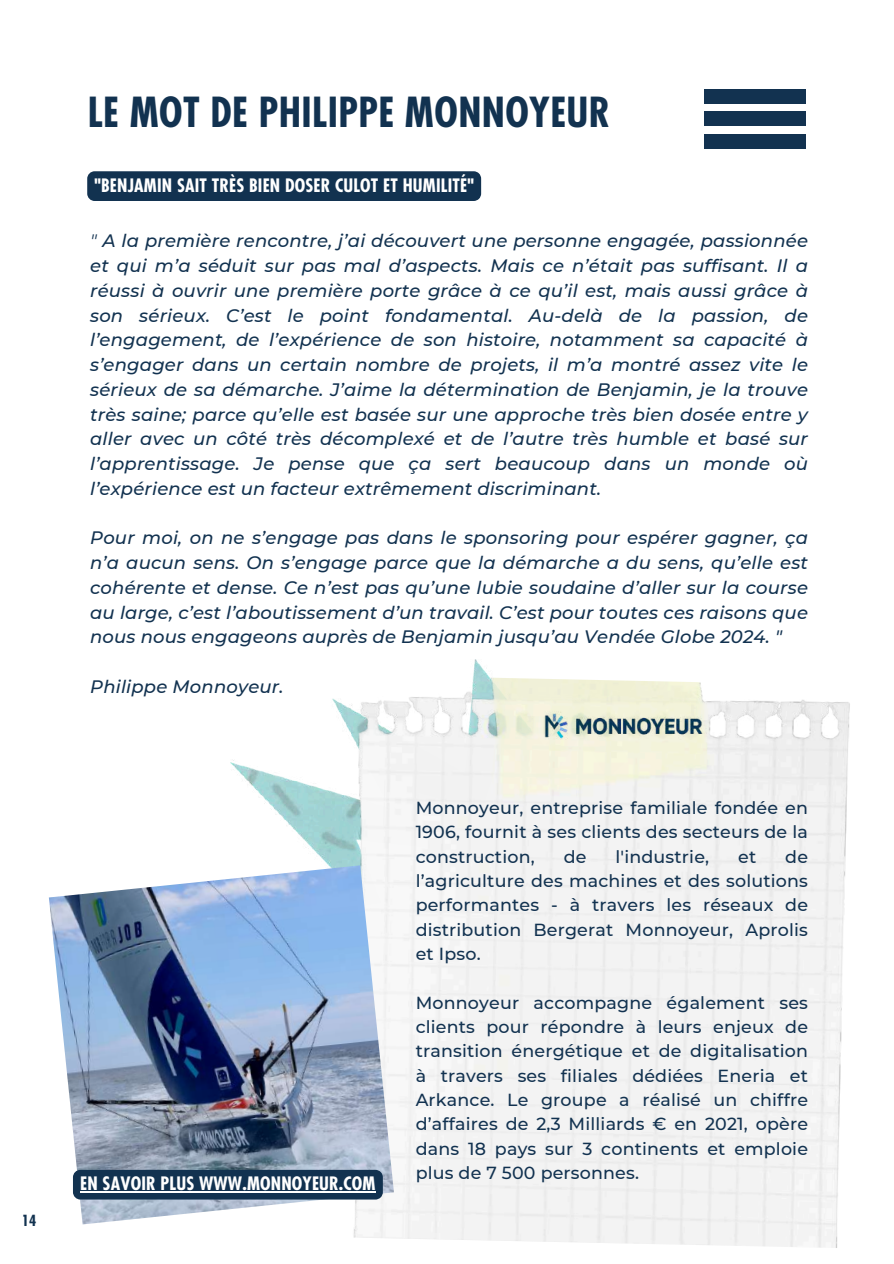
<style>
.page{position:relative;width:894px;height:1264px;background:#fff}
.page>*{position:absolute;margin:0;border:0;box-sizing:border-box;transform-origin:0 0}
.t1{font:700 condensed 40.35px "Futura";letter-spacing:.01em;color:#123250}
.t2{font:italic 500 18px/24.8px "Montserrat";letter-spacing:.01em;color:#123250;text-align:justify}
.t3{font:700 condensed 18px "Futura";letter-spacing:.01em;color:#fff}
.t4{font:500 17.4px/24.3px "Montserrat";letter-spacing:.01em;color:#123250;text-align:justify}
.t5{font:700 condensed 15px "Futura";color:#123250}
.s1{font-weight:400}
</style>
<div class="page">
<div style="left:704px;top:111px;width:101px;height:15px;background:#123250"></div>
<div style="left:704px;top:134px;width:101px;height:15px;background:#123250"></div>
<div style="left:704px;top:89px;width:101px;height:14px;background:#123250"></div>
<img style="left:231px;top:659px;width:257px;height:206px">
<img style="left:347px;top:675px;width:503px;height:573px">
<img style="left:49px;top:865px;width:345px;height:359px">
<img style="left:540px;top:705px;width:167px;height:41px">
<div style="left:87px;top:171px;width:394px;height:30px;background:#123250"></div>
<svg style="left:73px;top:1169px;width:310px;height:30px"></svg>
<hr style="left:80px;top:1191px;width:295px;height:1px;background:#fff">
<p class="t5" style="left:22px;top:1210px;width:16px">14</p>
<h1 class="t1" style="left:88px;top:86px;width:524px">LE MOT DE PHILIPPE MONNOYEUR</h1>
<p class="t3" style="left:94px;top:173px;width:381px">"BENJAMIN SAIT TRÈS BIEN DOSER CULOT ET HUMILITÉ"</p>
<p class="t2" style="left:90px;top:228px;width:719px"><span class="s1">"</span> A la première rencontre, j’ai découvert une personne engagée, passionnée et qui m’a séduit sur pas mal d’aspects. Mais ce n’était pas suffisant. Il a réussi à ouvrir une première porte grâce à ce qu’il est, mais aussi grâce à son sérieux. C’est le point fondamental. Au-delà de la passion, de l’engagement, de l’expérience de son histoire, notamment sa capacité à s’engager dans un certain nombre de projets, il m’a montré assez vite le sérieux de sa démarche. J’aime la détermination de Benjamin, je la trouve très saine; parce qu’elle est basée sur une approche très bien dosée entre y aller avec un côté très décomplexé et de l’autre très humble et basé sur l’apprentissage. Je pense que ça sert beaucoup dans un monde où l’expérience est un facteur extrêmement discriminant.</p>
<p class="t2" style="left:90px;top:525px;width:719px">Pour moi, on ne s’engage pas dans le sponsoring pour espérer gagner, ça n’a aucun sens. On s’engage parce que la démarche a du sens, qu’elle est cohérente et dense. Ce n’est pas qu’une lubie soudaine d’aller sur la course au large, c’est l’aboutissement d’un travail. C’est pour toutes ces raisons que nous nous engageons auprès de Benjamin jusqu’au Vendée Globe 2024. "</p>
<p class="t2" style="left:90px;top:674px;width:195px">Philippe Monnoyeur.</p>
<p class="t3" style="left:80px;top:1171px;width:297px">EN SAVOIR PLUS WWW.MONNOYEUR.COM</p>
<p class="t4" style="left:415px;top:795px;width:394px">Monnoyeur, entreprise familiale fondée en 1906, fournit à ses clients des secteurs de la construction,</p>
<p class="t4" style="left:563px;top:844px;width:24px">de</p>
<p class="t4" style="left:615px;top:844px;width:95px">l'industrie,</p>
<p class="t4" style="left:738px;top:844px;width:20px">et</p>
<p class="t4" style="left:415px;top:844px;width:394px;text-indent:369px">de l’agriculture des machines et des solutions performantes - à travers les réseaux de distribution Bergerat Monnoyeur, Aprolis et Ipso.</p>
<p class="t4" style="left:415px;top:990px;width:394px">Monnoyeur accompagne également ses clients pour répondre à leurs enjeux de transition énergétique et de digitalisation à travers ses filiales dédiées Eneria et Arkance. Le groupe a réalisé un chiffre d’affaires de 2,3 Milliards € en 2021, opère dans 18 pays sur 3 continents et emploie plus de 7 500 personnes.</p>
</div>
